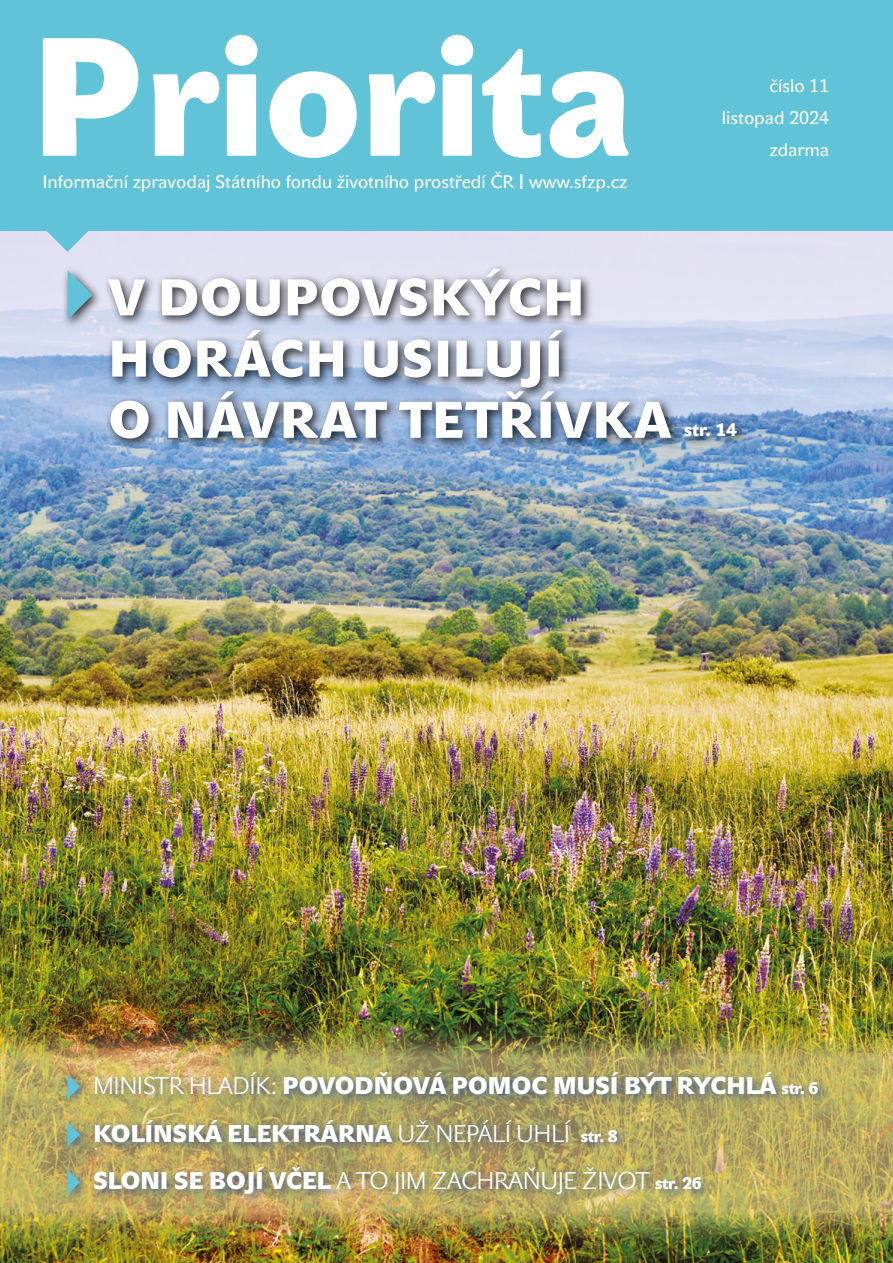
<style>
.page{position:relative;width:893px;height:1263px;background:#fff}
.page>*{position:absolute;margin:0;border:0;box-sizing:border-box;transform-origin:0 0}
.t1{font:166.5px "John Sans Black Pro";color:#fff}
.PEREX{font:51px/61.2px "John Sans Black Pro";color:#fff}
.t2{font:24px "John Sans Black Pro";letter-spacing:-.02em;color:#fff}
.t3{font:24px "John Sans Lite Pro";letter-spacing:-.02em;color:#fff}
.t4{font:18px "John Sans Text Pro";color:#fff}
.PEREX-2{font:18px "John Sans Black Pro";color:#fff}
.s1{font-size:21px}
.s2{font-family:"John Sans Lite Pro"}
.s3{font-size:16.5px}
.s4{font-family:"John Sans Black Pro"}
.s5{font-family:"John Sans Black Pro";font-size:16.5px}
</style>
<div class="page">
<img style="left:0;top:230px;width:893px;height:1033px">
<img style="left:0;top:1014px;width:893px;height:239px">
<div style="left:62px;top:263px;width:686px;height:187px;background:#000;opacity:.8"></div>
<svg style="left:68px;top:270px;width:25px;height:50px"></svg>
<div style="left:62px;top:1067px;width:767px;height:139px;background:#164194;opacity:.65"></div>
<svg style="left:68px;top:1074px;width:12px;height:25px"></svg>
<svg style="left:68px;top:1122px;width:12px;height:25px"></svg>
<svg style="left:68px;top:1170px;width:12px;height:25px"></svg>
<div style="left:0;top:0;width:893px;height:230px;background:#61c3d7"></div>
<svg style="left:43px;top:230px;width:50px;height:22px"></svg>
<p class="t1" style="left:29px;top:1px;width:605px">Priorita</p>
<p class="t4" style="left:43px;top:171px;width:586px">Informační zpravodaj Státního fondu životního prostředí ČR <span class="s1">I</span> www.sfzp.cz</p>
<p class="t4" style="left:769px;top:76px;width:61px">číslo 11</p>
<p class="t4" style="left:722px;top:107px;width:109px">listopad 2024</p>
<p class="t4" style="left:769px;top:139px;width:61px">zdarma</p>
<p class="PEREX" style="left:108px;top:268px;width:565px">V DOUPOVSKÝCH<br>HORÁCH USILUJÍ<br>O NÁVRAT TETŘÍVKA</p>
<p class="PEREX-2" style="left:684px;top:420px;width:55px">str. 14</p>
<p class="t2" style="left:93px;top:1072px;width:727px"><span class="s2">MINISTR HLADÍK:</span> POVODŇOVÁ POMOC MUSÍ BÝT RYCHLÁ <span class="s3">str. 6</span></p>
<p class="t2" style="left:93px;top:1119px;width:526px">KOLÍNSKÁ ELEKTRÁRNA <span class="s2">UŽ NEPÁLÍ UHLÍ</span> <span class="s3">str. 8</span></p>
<p class="t3" style="left:93px;top:1167px;width:610px"><span class="s4">SLONI SE BOJÍ VČEL</span> A TO JIM ZACHRAŇUJE ŽIVOT <span class="s5">str. 26</span></p>
</div>
